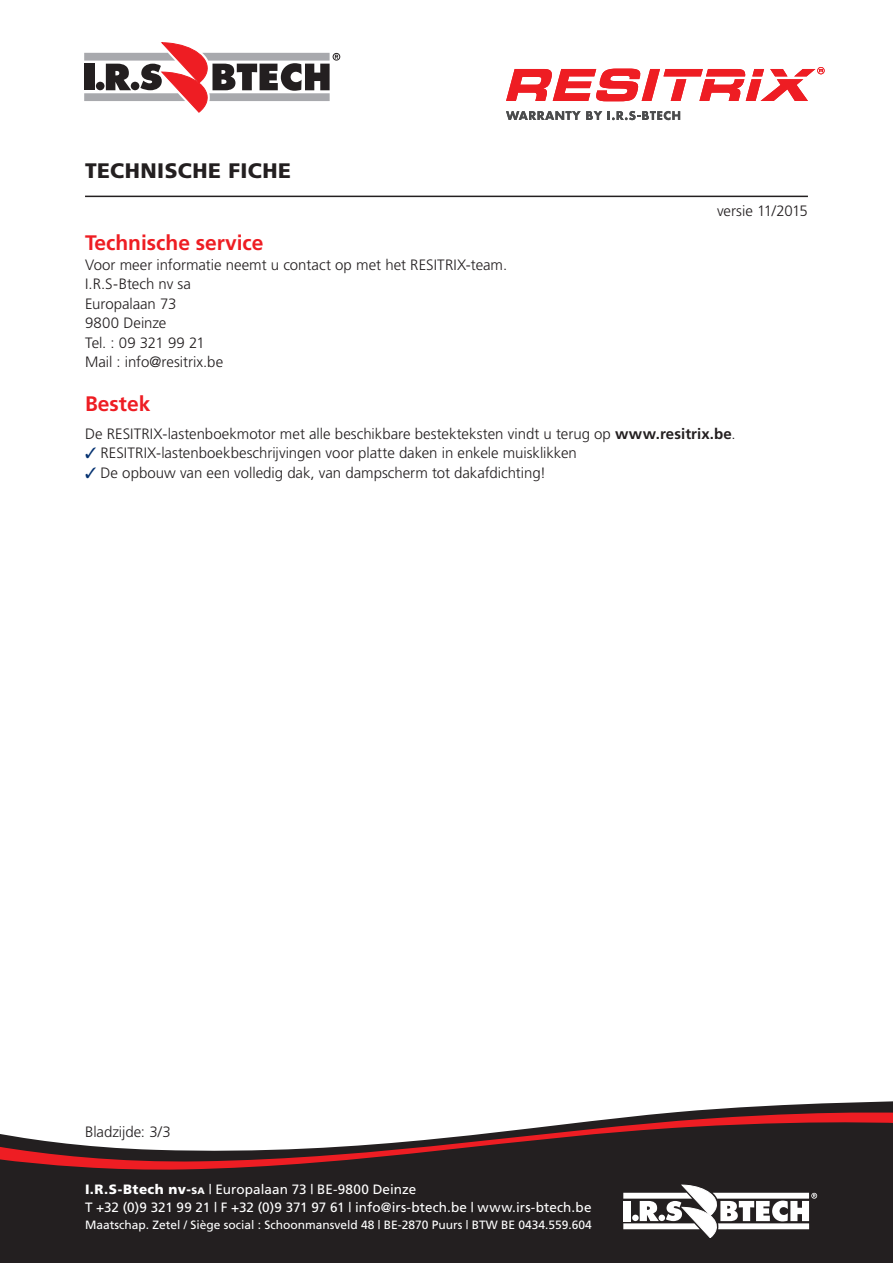
<style>
.page{position:relative;width:893px;height:1263px;background:#fff}
.page>*{position:absolute;margin:0;border:0;box-sizing:border-box;transform-origin:0 0}
.t1{font:700 21px "Frutiger";color:#ee1d23}
.t2{font:900 21px "Frutiger";letter-spacing:.02em;color:#231f20}
.t3{font:300 15px/19.5px "Frutiger";color:#231f20}
.t4{font:13.5px/18px "Frutiger";letter-spacing:.005em;color:#fff}
.t5{font:12px "Frutiger";color:#fff}
.s1{font-weight:700}
.s2{color:#053271}
.s3{font-weight:900}
.s4{font-weight:900;font-size:9.45px}
</style>
<div class="page">
<svg style="left:0;top:1101px;width:893px;height:162px;background:#353132"></svg>
<svg style="left:0;top:1109px;width:893px;height:63px;fill:#231f20"></svg>
<svg style="left:623px;top:1185px;width:194px;height:52px"></svg>
<hr style="left:85px;top:196px;width:723px;height:1px;background:#231f20">
<svg style="left:84px;top:43px;width:256px;height:69px"></svg>
<svg style="left:506px;top:67px;width:319px;height:34px"></svg>
<svg style="left:506px;top:111px;width:96px;height:9px"></svg>
<svg style="left:608px;top:111px;width:72px;height:9px"></svg>
<h1 class="t2" style="left:85px;top:158px;width:208px">TECHNISCHE FICHE</h1>
<p class="t3" style="left:717px;top:201px;width:92px">versie 11/2015</p>
<h1 class="t1" style="left:85px;top:231px;width:180px">Technische service</h1>
<p class="t3" style="left:85px;top:255px;width:424px">Voor meer informatie neemt u contact op met het RESITRIX-team.<br>I.R.S-Btech nv sa<br>Europalaan 73<br>9800 Deinze<br>Tel. : 09 321 99 21<br>Mail : info@resitrix.be</p>
<h1 class="t1" style="left:85px;top:391px;width:67px">Bestek</h1>
<p class="t3" style="left:85px;top:424px;width:652px">De RESITRIX-lastenboekmotor met alle beschikbare bestekteksten vindt u terug op <span class="s1">www.resitrix.be</span>.</p>
<p class="t3" style="left:85px;top:443px;width:493px"><span class="s2">✓</span> RESITRIX-lastenboekbeschrijvingen voor platte daken in enkele muisklikken</p>
<p class="t3" style="left:85px;top:463px;width:463px"><span class="s2">✓</span> De opbouw van een volledig dak, van dampscherm tot dakafdichting!</p>
<p class="t3" style="left:85px;top:1121px;width:87px">Bladzijde: 3/3</p>
<p class="t4" style="left:85px;top:1181px;width:508px"><span class="s3">I.R.S-Btech nv-</span><span class="s4">sa</span> | Europalaan 73 | BE-9800 Deinze<br>T +32 (0)9 321 99 21 | F +32 (0)9 371 97 61 | info@irs-btech.be | www.irs-btech.be</p>
<p class="t5" style="left:85px;top:1218px;width:508px">Maatschap. Zetel / Siège social : Schoonmansveld 48 | BE-2870 Puurs | BTW BE 0434.559.604</p>
</div>
